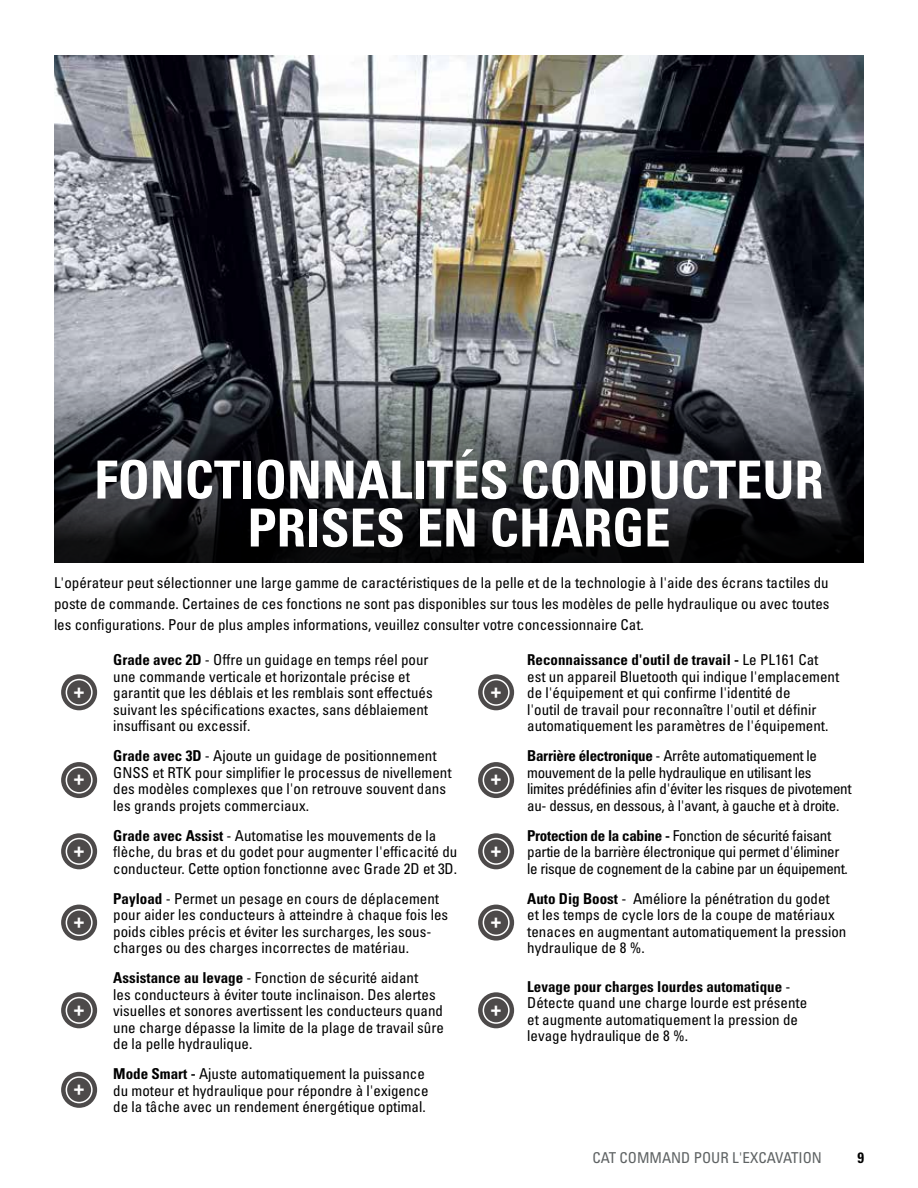
<style>
.page{position:relative;width:918px;height:1188px;background:#fff}
.page>*{position:absolute;margin:0;border:0;box-sizing:border-box;transform-origin:0 0}
.t1{font:52.5px/48px "Univers LTCYR 67 Bold Cond";color:#fff;text-align:center}
.t2{font:21px "Univers LTCYR 67 Bold Cond";color:#fff}
.t3{font:condensed 15px/16.5px "Univers LTCYR 57";color:#000}
.t4{font:condensed 15px/16.5px "Univers LTCYR 57";letter-spacing:-.02em;color:#000}
.t5{font:15px "Univers LTCYR 67 Bold Cond";color:#000}
.t6{font:condensed 15px "Univers LTCYR 57";color:#5e6263}
.s1{font-family:"Univers LTCYR 67 Bold Cond";font-stretch:normal}
.s2{font-family:"Univers LTCYR 57";font-stretch:condensed}
</style>
<div class="page">
<img style="left:54px;top:55px;width:810px;height:41px">
<img style="left:54px;top:96px;width:810px;height:466px">
<svg style="left:61px;top:674px;width:36px;height:36px"></svg>
<div style="left:66px;top:680px;width:26px;height:25px;background:#4d4a4a;border-radius:50%"></div>
<div style="left:66px;top:679px;width:27px;height:27px;border:2px solid #fff;border-radius:50%"></div>
<svg style="left:478px;top:674px;width:36px;height:36px"></svg>
<div style="left:483px;top:680px;width:26px;height:25px;background:#4d4a4a;border-radius:50%"></div>
<div style="left:483px;top:679px;width:27px;height:27px;border:2px solid #fff;border-radius:50%"></div>
<svg style="left:61px;top:762px;width:36px;height:36px"></svg>
<div style="left:66px;top:767px;width:26px;height:26px;background:#4d4a4a;border-radius:50%"></div>
<div style="left:66px;top:767px;width:27px;height:27px;border:2px solid #fff;border-radius:50%"></div>
<svg style="left:478px;top:762px;width:36px;height:36px"></svg>
<div style="left:483px;top:767px;width:26px;height:26px;background:#4d4a4a;border-radius:50%"></div>
<div style="left:483px;top:767px;width:27px;height:27px;border:2px solid #fff;border-radius:50%"></div>
<svg style="left:61px;top:833px;width:36px;height:36px"></svg>
<div style="left:66px;top:839px;width:26px;height:25px;background:#4d4a4a;border-radius:50%"></div>
<div style="left:66px;top:838px;width:27px;height:27px;border:2px solid #fff;border-radius:50%"></div>
<svg style="left:478px;top:833px;width:36px;height:36px"></svg>
<div style="left:483px;top:839px;width:26px;height:25px;background:#4d4a4a;border-radius:50%"></div>
<div style="left:483px;top:838px;width:27px;height:27px;border:2px solid #fff;border-radius:50%"></div>
<svg style="left:61px;top:905px;width:36px;height:36px"></svg>
<div style="left:66px;top:910px;width:26px;height:25px;background:#4d4a4a;border-radius:50%"></div>
<div style="left:66px;top:909px;width:27px;height:27px;border:2px solid #fff;border-radius:50%"></div>
<svg style="left:478px;top:905px;width:36px;height:36px"></svg>
<div style="left:483px;top:910px;width:26px;height:25px;background:#4d4a4a;border-radius:50%"></div>
<div style="left:483px;top:909px;width:27px;height:27px;border:2px solid #fff;border-radius:50%"></div>
<svg style="left:61px;top:992px;width:36px;height:36px"></svg>
<div style="left:66px;top:998px;width:26px;height:25px;background:#4d4a4a;border-radius:50%"></div>
<div style="left:66px;top:997px;width:27px;height:27px;border:2px solid #fff;border-radius:50%"></div>
<svg style="left:478px;top:992px;width:36px;height:36px"></svg>
<div style="left:483px;top:998px;width:26px;height:25px;background:#4d4a4a;border-radius:50%"></div>
<div style="left:483px;top:997px;width:27px;height:27px;border:2px solid #fff;border-radius:50%"></div>
<svg style="left:61px;top:1072px;width:36px;height:36px"></svg>
<div style="left:66px;top:1077px;width:26px;height:26px;background:#4d4a4a;border-radius:50%"></div>
<div style="left:66px;top:1076px;width:27px;height:27px;border:2px solid #fff;border-radius:50%"></div>
<h1 class="t1" style="left:94px;top:455px;width:731px">FONCTIONNALITÉS CONDUCTEUR<br>PRISES EN CHARGE</h1>
<p class="t3" style="left:54px;top:572px;width:777px;line-height:21px;text-align:justify">L'opérateur peut sélectionner une large gamme de caractéristiques de la pelle et de la technologie à l'aide des écrans tactiles du poste de commande. Certaines de ces fonctions ne sont pas disponibles sur tous les modèles de pelle hydraulique ou avec toutes les configurations. Pour de plus amples informations, veuillez consulter votre concessionnaire Cat.</p>
<h2 class="t2" style="left:74px;top:677px;width:12px">+</h2>
<p class="t3" style="left:113px;top:651px;width:321px"><span class="s1">Grade avec 2D</span> - Offre un guidage en temps réel pour une commande verticale et horizontale précise et garantit que les déblais et les remblais sont effectués suivant les spécifications exactes, sans déblaiement insuffisant ou excessif.</p>
<h2 class="t2" style="left:491px;top:677px;width:12px">+</h2>
<p class="t5" style="left:527px;top:651px;width:293px">Reconnaissance d'outil de travail - <span class="s2">Le PL161 Cat</span></p>
<p class="t3" style="left:527px;top:668px;width:314px">est un appareil Bluetooth qui indique l'emplacement de l'équipement et qui confirme l'identité de<br>l'outil de travail pour reconnaître l'outil et définir automatiquement les paramètres de l'équipement.</p>
<h2 class="t2" style="left:74px;top:765px;width:12px">+</h2>
<p class="t3" style="left:113px;top:747px;width:340px"><span class="s1">Grade avec 3D</span> - Ajoute un guidage de positionnement GNSS et RTK pour simplifier le processus de nivellement des modèles complexes que l'on retrouve souvent dans les grands projets commerciaux.</p>
<h2 class="t2" style="left:491px;top:765px;width:12px">+</h2>
<p class="t4" style="left:527px;top:747px;width:326px"><span class="s1">Barrière électronique</span> - Arrête automatiquement le mouvement de la pelle hydraulique en utilisant les limites prédéfinies afin d'éviter les risques de pivotement au- dessus, en dessous, à l'avant, à gauche et à droite.</p>
<h2 class="t2" style="left:74px;top:836px;width:12px">+</h2>
<p class="t3" style="left:113px;top:827px;width:346px"><span class="s1">Grade avec Assist</span> - Automatise les mouvements de la flèche, du bras et du godet pour augmenter l'efficacité du conducteur. Cette option fonctionne avec Grade 2D et 3D.</p>
<h2 class="t2" style="left:491px;top:836px;width:12px">+</h2>
<p class="t4" style="left:527px;top:827px;width:322px"><span class="s1">Protection de la cabine -</span> Fonction de sécurité faisant partie de la barrière électronique qui permet d'éliminer le risque de cognement de la cabine par un équipement.</p>
<h2 class="t2" style="left:74px;top:907px;width:12px">+</h2>
<p class="t3" style="left:113px;top:890px;width:336px"><span class="s1">Payload</span> - Permet un pesage en cours de déplacement pour aider les conducteurs à atteindre à chaque fois les poids cibles précis et éviter les surcharges, les sous&shy;charges ou des charges incorrectes de matériau.</p>
<h2 class="t2" style="left:491px;top:907px;width:12px">+</h2>
<p class="t3" style="left:527px;top:890px;width:321px"><span class="s1">Auto Dig Boost</span> - Améliore la pénétration du godet<br>et les temps de cycle lors de la coupe de matériaux tenaces en augmentant automatiquement la pression hydraulique de 8 %.</p>
<h2 class="t2" style="left:74px;top:995px;width:12px">+</h2>
<p class="t3" style="left:113px;top:969px;width:332px"><span class="s1">Assistance au levage</span> - Fonction de sécurité aidant<br>les conducteurs à éviter toute inclinaison. Des alertes visuelles et sonores avertissent les conducteurs quand une charge dépasse la limite de la plage de travail sûre de la pelle hydraulique.</p>
<h2 class="t2" style="left:491px;top:995px;width:12px">+</h2>
<p class="t5" style="left:527px;top:977px;width:265px">Levage pour charges lourdes automatique <span class="s2">-</span></p>
<p class="t3" style="left:527px;top:994px;width:281px">Détecte quand une charge lourde est présente et augmente automatiquement la pression de levage hydraulique de 8 %.</p>
<h2 class="t2" style="left:74px;top:1075px;width:12px">+</h2>
<p class="t3" style="left:113px;top:1065px;width:317px"><span class="s1">Mode Smart -</span> Ajuste automatiquement la puissance du moteur et hydraulique pour répondre à l'exigence de la tâche avec un rendement énergétique optimal.</p>
<p class="t6" style="left:592px;top:1148px;width:231px">CAT COMMAND POUR L'EXCAVATION</p>
<p class="t5" style="left:857px;top:1148px;width:8px">9</p>
</div>
